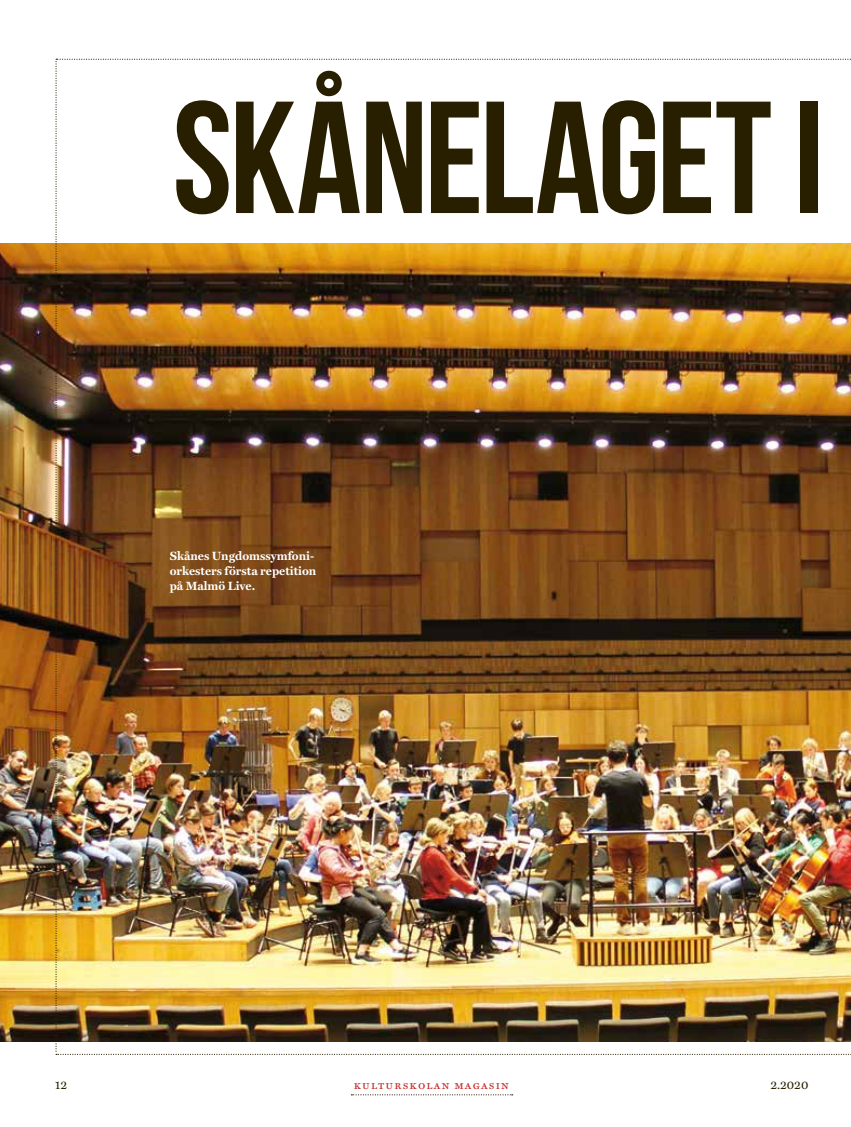
<style>
.page{position:relative;width:851px;height:1127px;background:#fff}
.page>*{position:absolute;margin:0;border:0;box-sizing:border-box;transform-origin:0 0}
.t1{font:700 159.15px "Bebas Neue";letter-spacing:-.01em;color:#281f00}
.t2{font:700 12px/15px "Miller Text";color:#fff}
.t3{font:12px "Miller Text Roman SC";letter-spacing:.1em;color:#c62925}
.t4{font:12px "Miller Text Roman SC";color:#281f00}
</style>
<div class="page">
<svg style="left:351px;top:1094px;width:161px;height:1px"></svg>
<img style="left:0;top:244px;width:55px;height:797px">
<img style="left:55px;top:59px;width:796px;height:996px">
<h1 class="t1" style="left:173px;top:71px;width:653px">SKÅNELAGET I</h1>
<p class="t2" style="left:170px;top:548px;width:148px">Skånes Ungdomssymfoni&shy;orkesters första repetition på Malmö Live.</p>
<p class="t4" style="left:55px;top:1077px;width:13px">12</p>
<p class="t3" style="left:354px;top:1077px;width:156px">kulturskolan magasin</p>
<p class="t4" style="left:770px;top:1077px;width:40px">2.2020</p>
</div>
